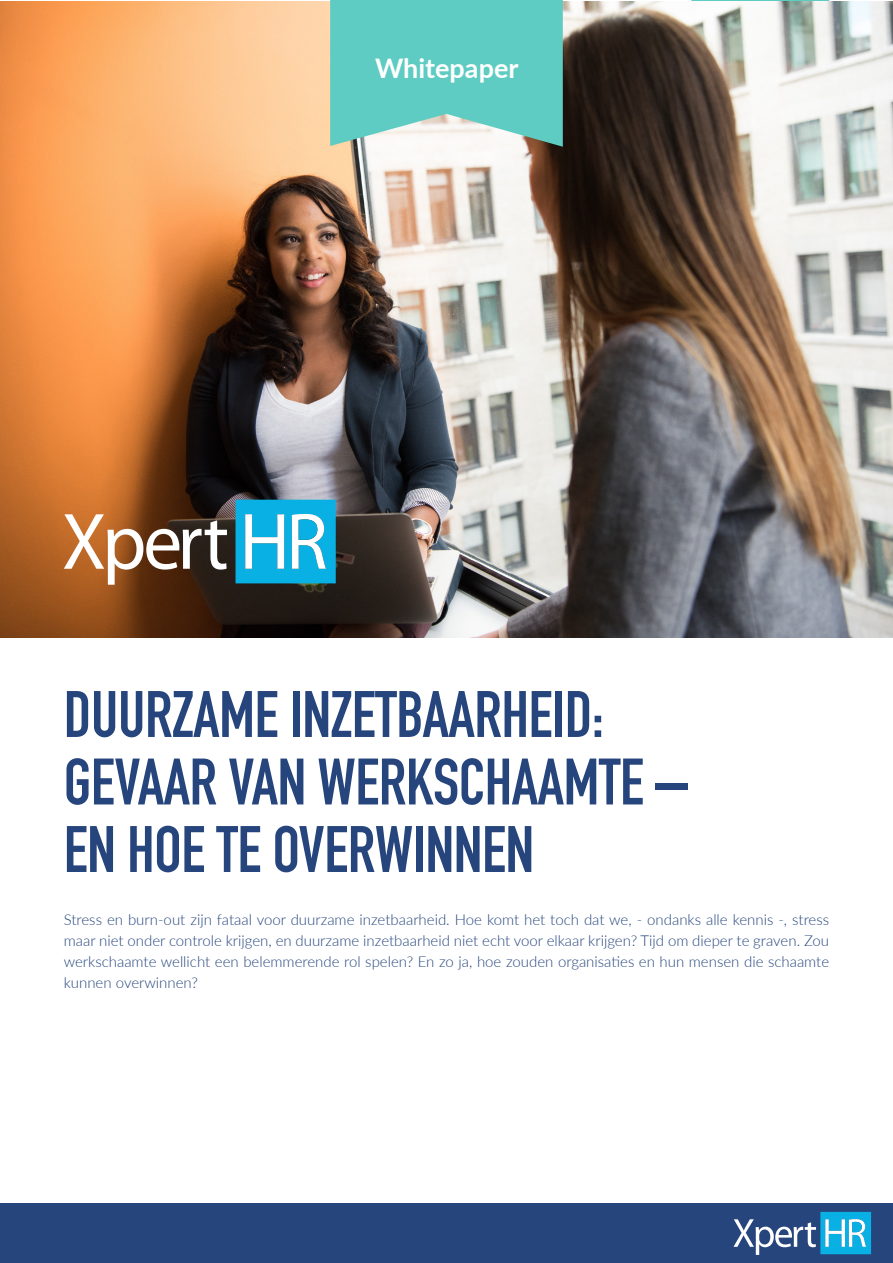
<style>
.page{position:relative;width:893px;height:1263px;background:#fff}
.page>*{position:absolute;margin:0;border:0;box-sizing:border-box;transform-origin:0 0}
.t1{font:700 64.5px/67.5px "DIN Condensed";letter-spacing:-.005em;color:#26457d}
.t2{font:700 27px "Lato";color:#fff}
.t3{font:300 15px/21px "Lato";color:#26457d;text-align:justify}
</style>
<div class="page">
<div style="left:0;top:1204px;width:893px;height:59px;background:#26457d"></div>
<svg style="left:733px;top:1212px;width:138px;height:43px"></svg>
<img style="left:0;top:1px;width:893px;height:637px">
<svg style="left:330px;top:0;width:233px;height:147px;background:#6ecec5"></svg>
<svg style="left:236px;top:500px;width:100px;height:83px"></svg>
<svg style="left:64px;top:514px;width:163px;height:71px"></svg>
<p class="t2" style="left:375px;top:48px;width:145px">Whitepaper</p>
<p class="t1" style="left:64px;top:680px;width:625px">DUURZAME INZETBAARHEID:<br>GEVAAR VAN WERKSCHAAMTE –</p>
<p class="t1" style="left:64px;top:815px;width:472px">EN HOE TE OVERWINNEN</p>
<p class="t3" style="left:64px;top:909px;width:767px">Stress en burn-out zijn fataal voor duurzame inzetbaarheid. Hoe komt het toch dat we, - ondanks alle kennis -, stress maar niet onder controle krijgen, en duurzame inzetbaarheid niet echt voor elkaar krijgen? Tijd om dieper te graven. Zou werkschaamte wellicht een belemmerende rol spelen? En zo ja, hoe zouden organisaties en hun mensen die schaamte kunnen overwinnen?</p>
</div>
